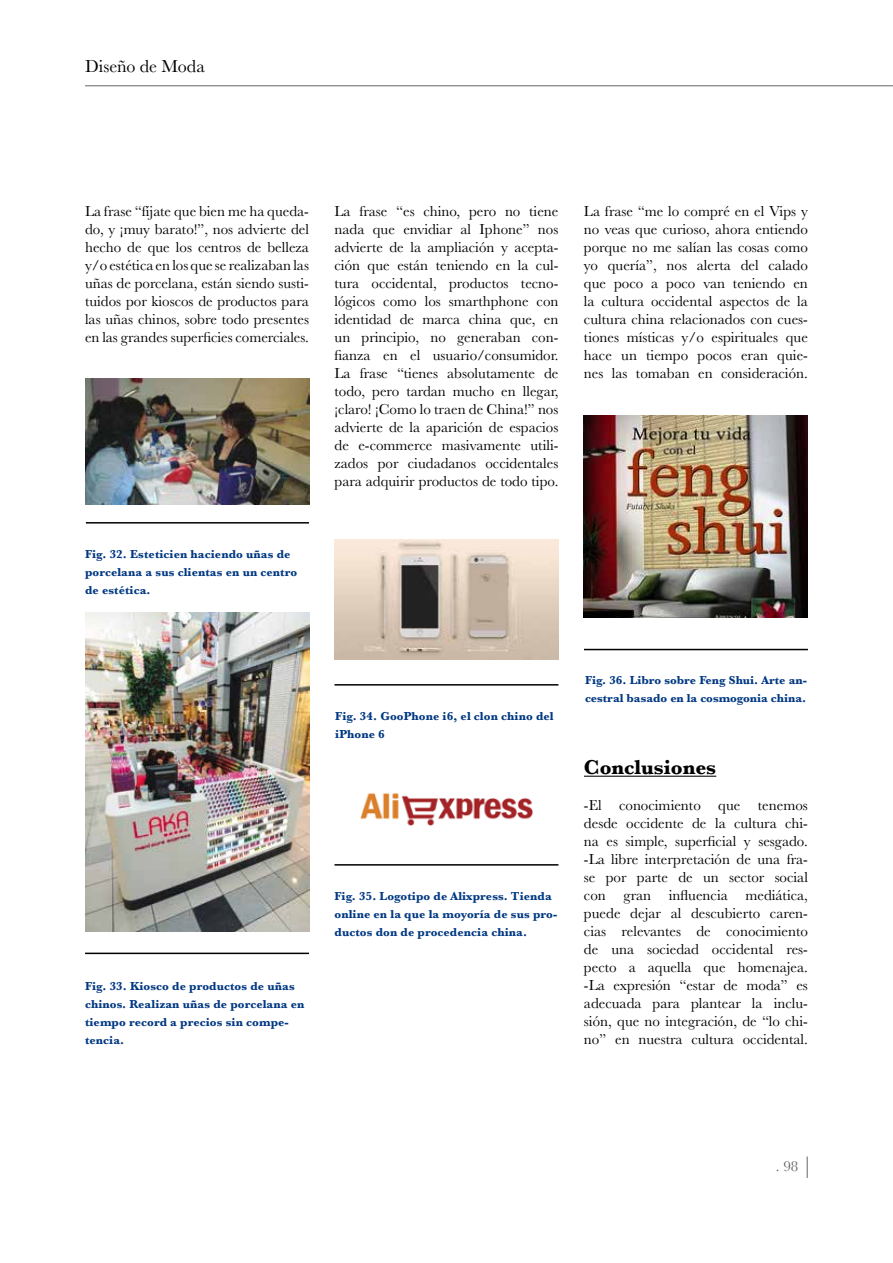
<style>
.page{position:relative;width:893px;height:1263px;background:#fff}
.page>*{position:absolute;margin:0;border:0;box-sizing:border-box;transform-origin:0 0}
.t1{font:700 21px "Baskerville";color:#000}
.t2{font:18px "Baskerville";color:#000}
.t3{font:15px/18px "Baskerville";color:#000;text-align:justify}
.t4{font:15px "Baskerville";color:#646567}
.t5{font:700 12px/18px "Baskerville";letter-spacing:.01em;color:#003882}
</style>
<div class="page">
<hr style="left:85px;top:85px;width:808px;height:1px;background:#646567">
<svg style="left:807px;top:1156px;width:1px;height:22px"></svg>
<hr style="left:86px;top:522px;width:223px;height:2px;background:#000">
<hr style="left:334px;top:684px;width:224px;height:2px;background:#000">
<hr style="left:334px;top:864px;width:224px;height:2px;background:#000">
<hr style="left:85px;top:953px;width:224px;height:1px;background:#000">
<img style="left:85px;top:378px;width:224px;height:126px">
<img style="left:85px;top:612px;width:224px;height:320px">
<img style="left:334px;top:540px;width:224px;height:119px">
<img style="left:360px;top:792px;width:173px;height:34px">
<img style="left:584px;top:416px;width:224px;height:202px">
<hr style="left:584px;top:649px;width:224px;height:1px;background:#000">
<hr style="left:584px;top:776px;width:132px;height:1px;background:#000">
<p class="t2" style="left:85px;top:55px;width:121px">Diseño de Moda</p>
<p class="t3" style="left:85px;top:202px;width:225px">La frase “fíjate que bien me ha queda&shy;do, y ¡muy barato!”, nos advierte del hecho de que los centros de belleza y/o estética en los que se realizaban las uñas de porcelana, están siendo susti&shy;tuidos por kioscos de productos para las uñas chinos, sobre todo presentes en las grandes superficies comerciales.</p>
<p class="t3" style="left:334px;top:202px;width:225px">La frase “es chino, pero no tiene nada que envidiar al Iphone” nos advierte de la ampliación y acepta&shy;ción que están teniendo en la cul&shy;tura occidental, productos tecno&shy;lógicos como los smarthphone con identidad de marca china que, en un principio, no generaban con&shy;fianza en el usuario/consumidor.<br>La frase “tienes absolutamente de todo, pero tardan mucho en llegar, ¡claro! ¡Como lo traen de China!” nos advierte de la aparición de espacios de e-commerce masivamente utili&shy;zados por ciudadanos occidentales para adquirir productos de todo tipo.</p>
<p class="t3" style="left:584px;top:202px;width:225px">La frase “me lo compré en el Vips y no veas que curioso, ahora entiendo porque no me salían las cosas como yo quería”, nos alerta del calado que poco a poco van teniendo en la cultura occidental aspectos de la cultura china relacionados con cues&shy;tiones místicas y/o espirituales que hace un tiempo pocos eran quie&shy;nes las tomaban en consideración.</p>
<p class="t5" style="left:85px;top:545px;width:214px">Fig. 32. Esteticien haciendo uñas de porcelana a sus clientas en un centro de estética.</p>
<p class="t5" style="left:85px;top:977px;width:221px">Fig. 33. Kiosco de productos de uñas chinos. Realizan uñas de porcelana en tiempo record a precios sin compe&shy;tencia.</p>
<p class="t5" style="left:335px;top:707px;width:220px">Fig. 34. GooPhone i6, el clon chino del iPhone 6</p>
<p class="t5" style="left:334px;top:887px;width:224px">Fig. 35. Logotipo de Alixpress. Tienda online en la que la moyoría de sus pro&shy;ductos don de procedencia china.</p>
<p class="t5" style="left:585px;top:671px;width:223px">Fig. 36. Libro sobre Feng Shui. Arte an&shy;cestral basado en la cosmogonia china.</p>
<h1 class="t1" style="left:584px;top:753px;width:134px">Conclusiones</h1>
<p class="t3" style="left:584px;top:796px;width:225px">-El conocimiento que tenemos desde occidente de la cultura chi&shy;na es simple, superficial y sesgado. -La libre interpretación de una fra&shy;se por parte de un sector social con gran influencia mediática, puede dejar al descubierto caren&shy;cias relevantes de conocimiento de una sociedad occidental res&shy;pecto a aquella que homenajea. -La expresión “estar de moda” es adecuada para plantear la inclu&shy;sión, que no integración, de “lo chi&shy;no” en nuestra cultura occidental.</p>
<p class="t4" style="left:776px;top:1156px;width:24px">. 98</p>
</div>
